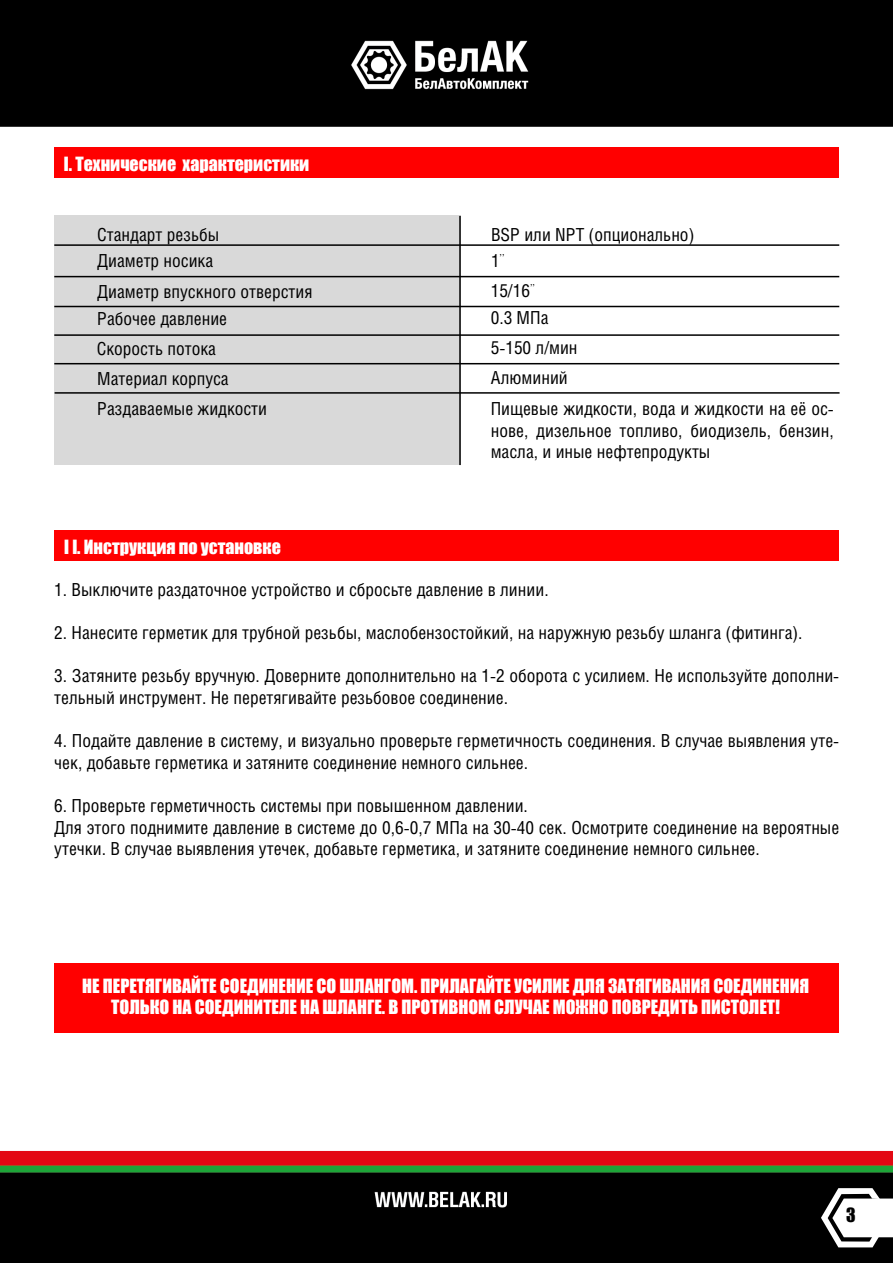
<style>
.page{position:relative;width:893px;height:1263px;background:#fff}
.page>*{position:absolute;margin:0;border:0;box-sizing:border-box;transform-origin:0 0}
.t1{font:18px/21.6px "Helios Cond";color:#000}
.t2{font:18px/21.6px "Helios Cond C";color:#000}
.t3{font:18px/21.6px "Impact";color:#fff;text-align:center}
.t4{font:18px "Impact";color:#000}
.t5{font:10.5px "Helios Cond C";color:#000}
</style>
<div class="page">
<img style="left:0;top:0;width:893px;height:1263px">
<svg style="left:821px;top:1188px;width:72px;height:59px"></svg>
<div style="left:54px;top:147px;width:785px;height:30px;background:#f00"></div>
<div style="left:55px;top:215px;width:406px;height:250px;background:#d9d9d9"></div>
<hr style="left:54px;top:244px;width:785px;height:2px;background:#000">
<hr style="left:54px;top:276px;width:785px;height:1px;background:#000">
<hr style="left:54px;top:306px;width:785px;height:1px;background:#000">
<hr style="left:54px;top:334px;width:785px;height:2px;background:#000">
<hr style="left:54px;top:363px;width:785px;height:1px;background:#000">
<hr style="left:459px;top:216px;width:2px;height:249px;background:#000">
<hr style="left:55px;top:392px;width:785px;height:2px;background:#000">
<div style="left:54px;top:531px;width:785px;height:30px;background:#f00"></div>
<div style="left:54px;top:963px;width:785px;height:69px;background:#f00"></div>
<p class="t3" style="left:64px;top:152px;width:247px">l. Технические характеристики</p>
<p class="t2" style="left:97px;top:221px;width:123px;line-height:26.7px">Стандарт резьбы<br>Диаметр носика</p>
<p class="t2" style="left:97px;top:278px;width:217px;line-height:27.2px">Диаметр впускного отверстия<br>Рабочее давление</p>
<p class="t2" style="left:491px;top:221px;width:205px;line-height:26px">BSP или NPT (опционально)<br>1</p>
<p class="t5" style="left:500px;top:245px;width:7px">,,</p>
<p class="t2" style="left:491px;top:280px;width:41px">15/16</p>
<p class="t5" style="left:530px;top:275px;width:7px">,,</p>
<p class="t2" style="left:491px;top:307px;width:59px">0.3 MПa</p>
<p class="t2" style="left:97px;top:338px;width:121px">Скорость потока</p>
<p class="t2" style="left:491px;top:337px;width:88px">5-150 л/мин</p>
<p class="t2" style="left:97px;top:368px;width:133px">Материал корпуса</p>
<p class="t2" style="left:491px;top:367px;width:78px">Алюминий</p>
<p class="t2" style="left:97px;top:397px;width:171px">Раздаваемые жидкости</p>
<p class="t2" style="left:491px;top:397px;width:345px;text-align:justify">Пищевые жидкости, вода и жидкости на её ос&shy;нове, дизельное топливо, биодизель, бензин, масла, и иные нефтепродукты</p>
<p class="t3" style="left:64px;top:536px;width:218px">l l. Инструкция по установке</p>
<p class="t1" style="left:54px;top:578px;width:496px">1. Выключите раздаточное устройство и сбросьте давление в линии.</p>
<p class="t1" style="left:54px;top:622px;width:750px">2. Нанесите герметик для трубной резьбы, маслобензостойкий, на наружную резьбу шланга (фитинга).</p>
<p class="t1" style="left:54px;top:665px;width:786px">3. Затяните резьбу вручную. Доверните дополнительно на 1-2 оборота с усилием. Не используйте дополни&shy;тельный инструмент. Не перетягивайте резьбовое соединение.</p>
<p class="t1" style="left:54px;top:730px;width:786px">4. Подайте давление в систему, и визуально проверьте герметичность соединения. В случае выявления уте&shy;чек, добавьте герметика и затяните соединение немного сильнее.</p>
<p class="t1" style="left:54px;top:794px;width:786px">6. Проверьте герметичность системы при повышенном давлении.<br>Для этого поднимите давление в системе до 0,6-0,7 МПа на 30-40 сек. Осмотрите соединение на вероятные утечки. В случае выявления утечек, добавьте герметика, и затяните соединение немного сильнее.</p>
<p class="t3" style="left:82px;top:974px;width:728px">НЕ ПЕРЕТЯГИВАЙТЕ СОЕДИНЕНИЕ СО ШЛАНГОМ. ПРИЛАГАЙТЕ УСИЛИЕ ДЛЯ ЗАТЯГИВАНИЯ СОЕДИНЕНИЯ<br>ТОЛЬКО НА СОЕДИНИТЕЛЕ НА ШЛАНГЕ. В ПРОТИВНОМ СЛУЧАЕ МОЖНО ПОВРЕДИТЬ ПИСТОЛЕТ!</p>
<p class="t4" style="left:846px;top:1200px;width:11px">3</p>
</div>
